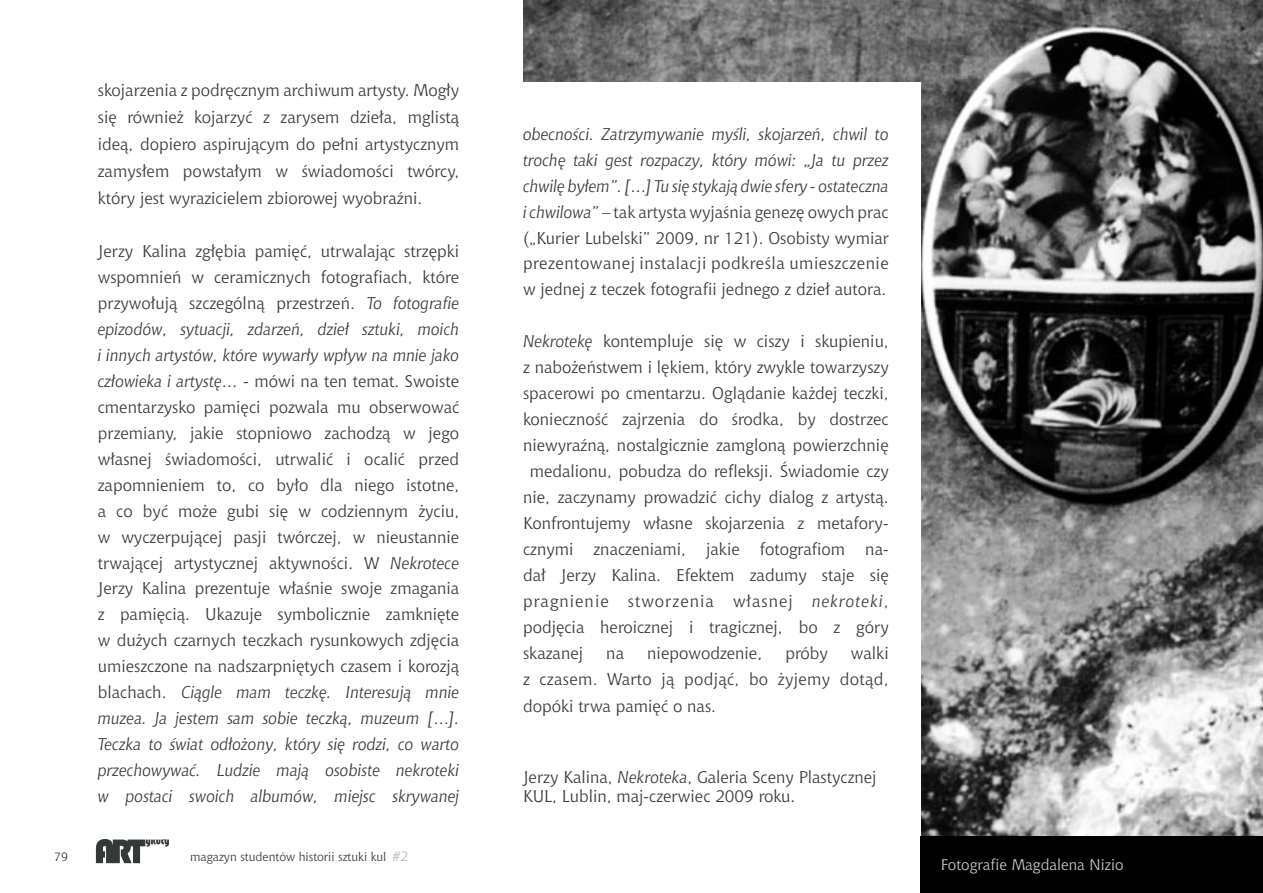
<style>
.page{position:relative;width:1263px;height:893px;background:#fff}
.page>*{position:absolute;margin:0;border:0;box-sizing:border-box;transform-origin:0 0}
.t1{font:16.5px/26px "Chianti PL";color:#36393a;text-align:justify}
.t2{font:16.5px "Chianti PL";letter-spacing:.06em;color:#36393a}
.ARTy_main{font:15px "Chianti PL";color:#c8cbcf}
.t3{font:13.5px "Chianti PL";color:#b9bac0}
.t4{font:12px "Chianti PL";color:#36393a}
.s1{font-style:italic}
</style>
<div class="page">
<img style="left:523px;top:0;width:740px;height:893px">
<div style="left:495px;top:83px;width:425px;height:810px;background:#fff"></div>
<svg style="left:96px;top:839px;width:73px;height:24px"></svg>
<div style="left:921px;top:837px;width:342px;height:56px;background:#000"></div>
<p class="t1" style="left:98px;top:77px;width:363px;line-height:27px">skojarzenia z podręcznym archiwum artysty. Mogły się również kojarzyć z zarysem dzieła, mglistą ideą, dopiero aspirującym do pełni artystycznym zamysłem powstałym w świadomości twórcy, który jest wyrazicielem zbiorowej wyobraźni.</p>
<p class="t1" style="left:98px;top:238px;width:363px">Jerzy Kalina zgłębia pamięć, utrwalając strzępki wspomnień w ceramicznych fotografiach, które przywołują szczególną przestrzeń. <span class="s1">To fotografie epizodów, sytuacji, zdarzeń, dzieł sztuki, moich i innych artystów, które wywarły wpływ na mnie jako człowieka i artystę…</span> - mówi na ten temat. Swoiste cmentarzysko pamięci pozwala mu obserwować przemiany, jakie stopniowo zachodzą w jego własnej świadomości, utrwalić i ocalić przed zapomnieniem to, co było dla niego istotne, a co być może gubi się w codziennym życiu, w wyczerpującej pasji twórczej, w nieustannie trwającej artystycznej aktywności. W <span class="s1">Nekrotece </span>Jerzy Kalina prezentuje właśnie swoje zmagania z pamięcią. Ukazuje symbolicznie zamknięte w dużych czarnych teczkach rysunkowych zdjęcia umieszczone na nadszarpniętych czasem i korozją blachach. <span class="s1">Ciągle mam teczkę. Interesują mnie muzea. Ja jestem sam sobie teczką, muzeum […].<br>Teczka to świat odłożony, który się rodzi, co warto przechowywać. Ludzie mają osobiste nekroteki w postaci swoich albumów, miejsc skrywanej</span></p>
<p class="t3" style="left:393px;top:847px;width:17px">#2</p>
<p class="t4" style="left:54px;top:849px;width:16px">79</p>
<p class="t4" style="left:190px;top:849px;width:198px">magazyn studentów historii sztuki kul</p>
<p class="t1" style="left:523px;top:121px;width:367px"><span class="s1">obecności. Zatrzymywanie myśli, skojarzeń, chwil to trochę taki gest rozpaczy, który mówi: „Ja tu przez chwilę byłem”. […] Tu się stykają dwie sfery - ostateczna i chwilowa”</span> – tak artysta wyjaśnia genezę owych prac („Kurier Lubelski” 2009, nr 121). Osobisty wymiar prezentowanej instalacji podkreśla umieszczenie w jednej z teczek fotografii jednego z dzieł autora.</p>
<p class="t1" style="left:523px;top:328px;width:367px"><span class="s1">Nekrotekę</span> kontempluje się w ciszy i skupieniu,</p>
<p class="t1" style="left:523px;top:354px;width:367px">z nabożeństwem i lękiem, który zwykle towarzyszy</p>
<p class="t1" style="left:523px;top:380px;width:367px">spacerowi po cmentarzu. Oglądanie każdej teczki,</p>
<p class="t1" style="left:523px;top:406px;width:367px">konieczność zajrzenia do środka, by dostrzec</p>
<p class="t1" style="left:523px;top:432px;width:367px">niewyraźną, nostalgicznie zamgloną powierzchnię</p>
<p class="t1" style="left:530px;top:458px;width:360px">medalionu, pobudza do refleksji. Świadomie czy</p>
<p class="t1" style="left:523px;top:484px;width:367px">nie, zaczynamy prowadzić cichy dialog z artystą.</p>
<p class="t1" style="left:523px;top:510px;width:367px">Konfrontujemy własne skojarzenia z metafory-</p>
<p class="t1" style="left:523px;top:536px;width:367px">cznymi znaczeniami, jakie fotografiom na-</p>
<p class="t1" style="left:523px;top:562px;width:367px">dał Jerzy Kalina. Efektem zadumy staje się</p>
<p class="t2" style="left:523px;top:591px;width:367px">pragnienie stworzenia własnej <span class="s1">nekroteki</span>,</p>
<p class="t1" style="left:523px;top:614px;width:367px">podjęcia heroicznej i tragicznej, bo z góry</p>
<p class="t1" style="left:523px;top:640px;width:62px">skazanej</p>
<p class="t1" style="left:606px;top:640px;width:19px">na</p>
<p class="t1" style="left:647px;top:640px;width:116px">niepowodzenie,</p>
<p class="t1" style="left:785px;top:640px;width:44px">próby</p>
<p class="t1" style="left:523px;top:639px;width:367px;line-height:26.5px;text-indent:328px">walki z czasem. Warto ją podjąć, bo żyjemy dotąd, dopóki trwa pamięć o nas.</p>
<p class="t1" style="left:523px;top:767px;width:355px;line-height:19.8px">Jerzy Kalina, <span class="s1">Nekroteka</span>, Galeria Sceny Plastycznej<br>KUL, Lublin, maj-czerwiec 2009 roku.</p>
<p class="ARTy_main" style="left:941px;top:855px;width:184px">Fotografie Magdalena Nizio</p>
</div>
